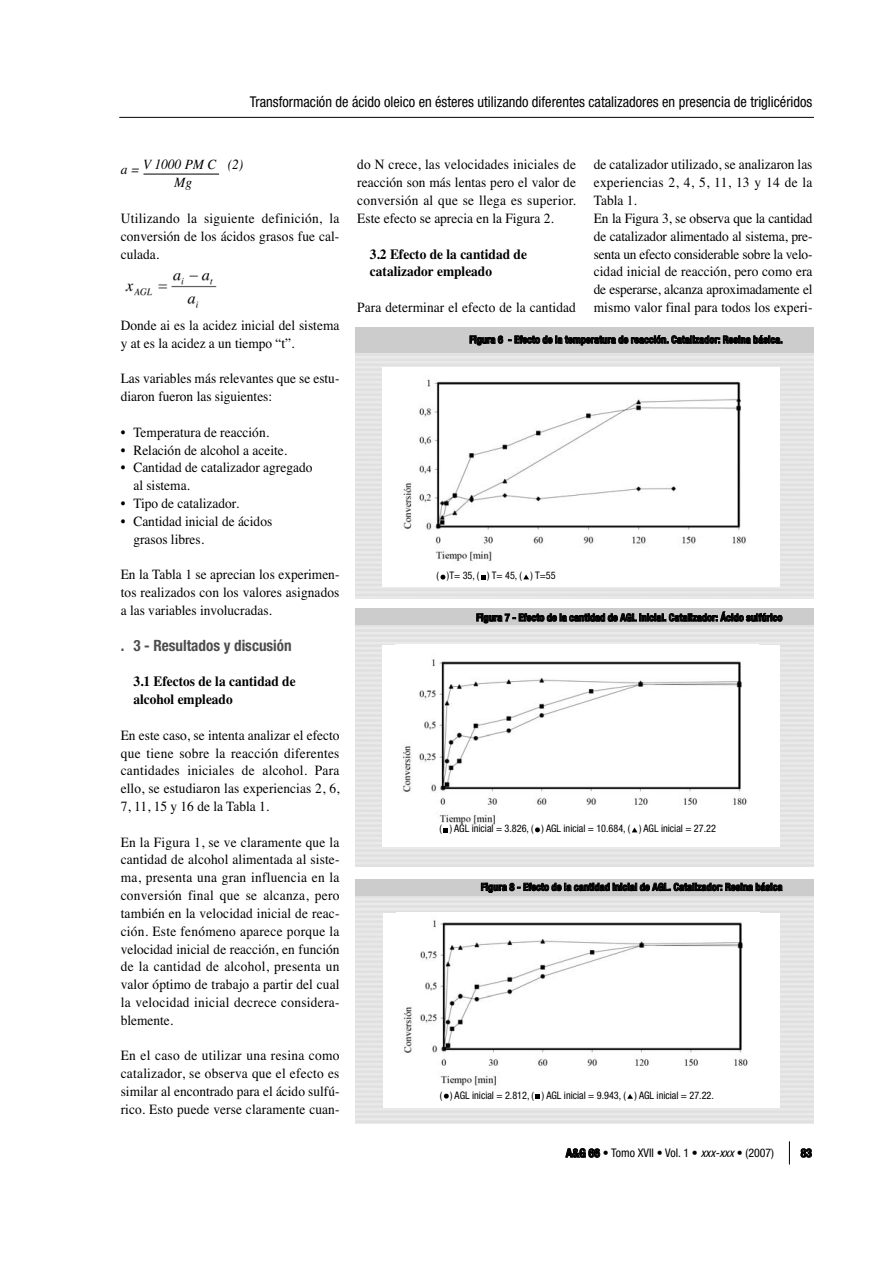
<style>
.page{position:relative;width:893px;height:1263px;background:#fff}
.page>*{position:absolute;margin:0;border:0;box-sizing:border-box;transform-origin:0 0}
.t1{font:700 condensed 15.6px "Helvetica Neue";color:#4d4d4d}
.t2{font:condensed 14.85px "Helvetica Neue";color:#000}
.t3{font:14.1px/17.9px "Times";color:#000;text-align:justify;scale:.95 1}
.t4{font:700 14.1px/17.9px "Times";color:#000;scale:.95 1}
.t5{font:italic 14.1px/17.9px "Times";color:#000;text-align:center;scale:.95 1}
.t6{font:condensed 11.85px "Helvetica Neue";color:#000}
.t7{font:700 condensed 11.85px "Helvetica Neue";color:#000}
.t8{font:700 condensed 10.35px "Helvetica Neue";color:#000}
.t9{font:condensed 10.35px "Helvetica Neue";color:#000}
.s1{font-weight:700}
.s2{font-style:italic}
</style>
<div class="page">
<svg style="left:789px;top:1141px;width:1px;height:24px"></svg>
<hr style="left:119px;top:117px;width:695px;height:1px;background:#000">
<hr style="left:143px;top:174px;width:76px;height:1px;background:#000">
<img style="left:125px;top:273px;width:92px;height:35px">
<div style="left:356px;top:328px;width:458px;height:25px;background:#ccc"></div>
<img style="left:403px;top:379px;width:343px;height:183px">
<svg style="left:523px;top:574px;width:6px;height:5px"></svg>
<svg style="left:481px;top:575px;width:5px;height:4px"></svg>
<svg style="left:440px;top:575px;width:5px;height:5px"></svg>
<div style="left:356px;top:608px;width:458px;height:17px;background:#ccc"></div>
<img style="left:402px;top:659px;width:345px;height:166px">
<svg style="left:632px;top:828px;width:5px;height:4px"></svg>
<svg style="left:535px;top:827px;width:5px;height:5px"></svg>
<svg style="left:443px;top:828px;width:5px;height:4px"></svg>
<div style="left:356px;top:879px;width:458px;height:17px;background:#ccc"></div>
<img style="left:403px;top:920px;width:345px;height:166px">
<svg style="left:627px;top:1094px;width:6px;height:5px"></svg>
<svg style="left:535px;top:1094px;width:5px;height:5px"></svg>
<svg style="left:444px;top:1094px;width:5px;height:5px"></svg>
<p class="t2" style="left:250px;top:96px;width:564px">Transformación de ácido oleico en ésteres utilizando diferentes catalizadores en presencia de triglicéridos</p>
<p class="t5" style="left:121px;top:157px;width:130px">a = V 1000 PM C (2)<br>Mg</p>
<p class="t3" style="left:121px;top:211px;width:232px">Utilizando la siguiente definición, la conversión de los ácidos grasos fue cal&shy;culada.</p>
<p class="t3" style="left:121px;top:318px;width:232px">Donde ai es la acidez inicial del sistema y at es la acidez a un tiempo “t”.</p>
<p class="t3" style="left:121px;top:371px;width:232px">Las variables más relevantes que se estu&shy;diaron fueron las siguientes:</p>
<p class="t3" style="left:121px;top:424px;width:158px">• Temperatura de reacción.</p>
<p class="t3" style="left:121px;top:442px;width:177px">• Relación de alcohol a aceite.</p>
<p class="t3" style="left:133px;top:460px;width:190px;text-indent:-13px">• Cantidad de catalizador agregado al sistema.</p>
<p class="t3" style="left:121px;top:496px;width:126px">• Tipo de catalizador.</p>
<p class="t3" style="left:133px;top:514px;width:148px;text-indent:-13px">• Cantidad inicial de ácidos grasos libres.</p>
<p class="t3" style="left:121px;top:567px;width:232px">En la Tabla 1 se aprecian los experimen&shy;tos realizados con los valores asignados a las variables involucradas.</p>
<p class="t1" style="left:121px;top:639px;width:172px">. 3 - Resultados y discusión</p>
<p class="t4" style="left:133px;top:674px;width:172px">3.1 Efectos de la cantidad de alcohol empleado</p>
<p class="t3" style="left:121px;top:727px;width:232px">En este caso, se intenta analizar el efecto que tiene sobre la reacción diferentes cantidades iniciales de alcohol. Para ello, se estudiaron las experiencias 2, 6, 7, 11, 15 y 16 de la Tabla 1.</p>
<p class="t3" style="left:121px;top:834px;width:232px">En la Figura 1, se ve claramente que la cantidad de alcohol alimentada al siste&shy;ma, presenta una gran influencia en la conversión final que se alcanza, pero también en la velocidad inicial de reac&shy;ción. Este fenómeno aparece porque la velocidad inicial de reacción, en función de la cantidad de alcohol, presenta un valor óptimo de trabajo a partir del cual la velocidad inicial decrece considera&shy;blemente.</p>
<p class="t3" style="left:121px;top:1048px;width:232px">En el caso de utilizar una resina como catalizador, se observa que el efecto es similar al encontrado para el ácido sulfú&shy;rico. Esto puede verse claramente cuan-</p>
<p class="t3" style="left:357px;top:157px;width:232px">do N crece, las velocidades iniciales de reacción son más lentas pero el valor de conversión al que se llega es superior.<br>Este efecto se aprecia en la Figura 2.</p>
<p class="t4" style="left:370px;top:246px;width:167px">3.2 Efecto de la cantidad de catalizador empleado</p>
<p class="t3" style="left:357px;top:300px;width:232px">Para determinar el efecto de la cantidad</p>
<p class="t3" style="left:594px;top:157px;width:232px;text-align:left">de catalizador utilizado, se analizaron las experiencias 2, 4, 5, 11, 13 y 14 de la Tabla 1.<br>En la Figura 3, se observa que la cantidad de catalizador alimentado al sistema, pre&shy;senta un efecto considerable sobre la velo&shy;cidad inicial de reacción, pero como era de esperarse, alcanza aproximadamente el mismo valor final para todos los experi-</p>
<p class="t8" style="left:469px;top:336px;width:315px">Figura 6 - Efecto de la temperatura de reacción. Catalizador: Resina básica.</p>
<p class="t9" style="left:437px;top:572px;width:121px">( )T= 35, ( ) T= 45, ( ) T=55</p>
<p class="t8" style="left:476px;top:614px;width:308px">Figura 7 - Efecto de la cantidad de AGL inicial. Catalizador: Ácido sulfúrico</p>
<p class="t9" style="left:439px;top:825px;width:278px">( ) AGL inicial = 3.826, ( ) AGL inicial = 10.684, ( ) AGL inicial = 27.22</p>
<p class="t8" style="left:481px;top:883px;width:303px">Figura 8 - Efecto de la cantidad inicial de AGL. Catalizador: Resina básica</p>
<p class="t9" style="left:440px;top:1091px;width:276px">( ) AGL inicial = 2.812, ( ) AGL inicial = 9.943, ( ) AGL inicial = 27.22.</p>
<p class="t6" style="left:566px;top:1149px;width:210px"><span class="s1">A&amp;G 66</span> • Tomo XVII • Vol. 1 • <span class="s2">xxx-xxx</span> • (2007)</p>
<p class="t7" style="left:801px;top:1149px;width:13px">83</p>
</div>
